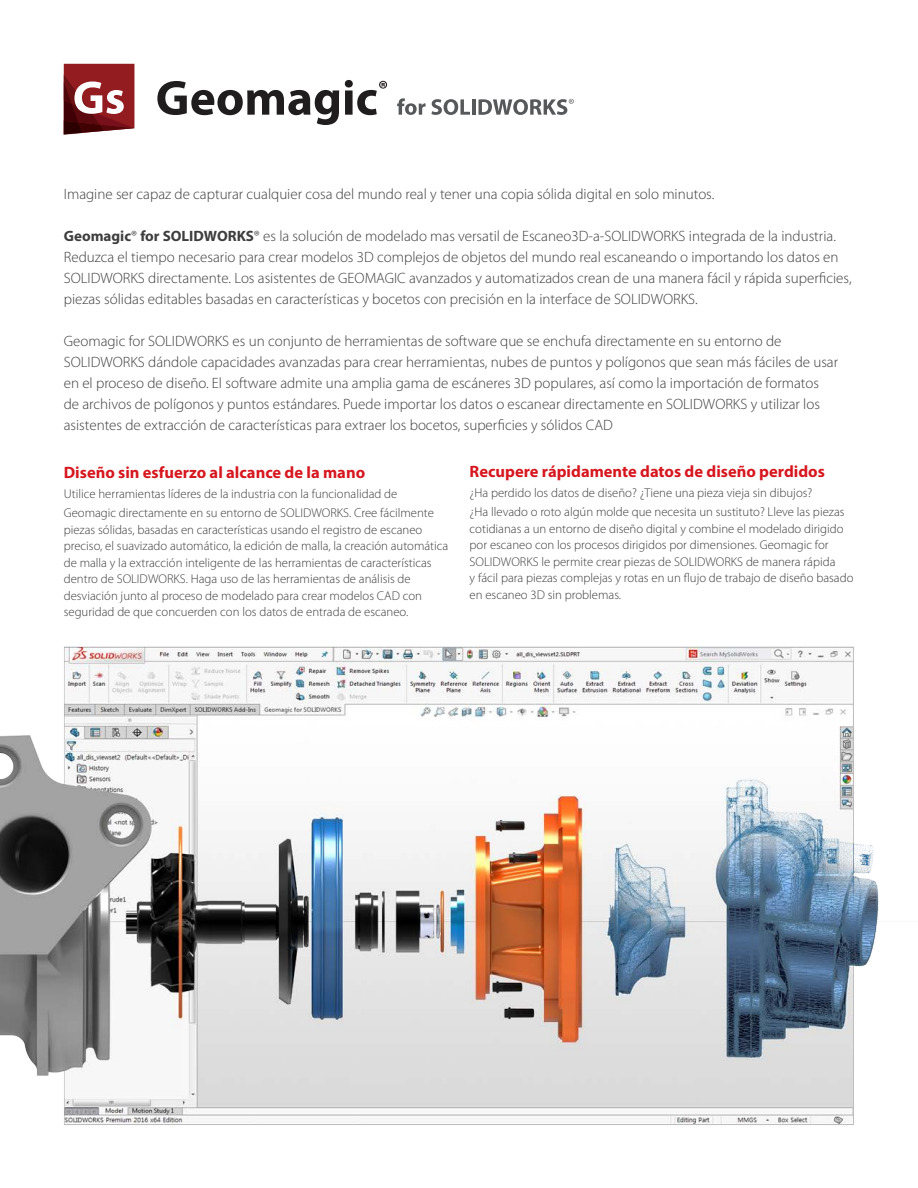
<style>
.page{position:relative;width:918px;height:1188px;background:#fff}
.page>*{position:absolute;margin:0;border:0;box-sizing:border-box;transform-origin:0 0}
.t1{font:700 16.5px "Myriad Pro";color:#d7171f}
.t2{font:300 15px/21px "Myriad Pro";color:#3e3e3f}
.t3{font:300 12.75px/16.5px "Myriad Pro";color:#3e3e3f}
.s1{font-weight:700}
</style>
<div class="page">
<img style="left:0;top:646px;width:879px;height:479px">
<svg style="left:157px;top:81px;width:182px;height:44px"></svg>
<svg style="left:345px;top:80px;width:42px;height:35px"></svg>
<svg style="left:397px;top:98px;width:73px;height:17px"></svg>
<hr style="left:472px;top:99px;width:4px;height:16px;background:#57585a">
<svg style="left:478px;top:99px;width:96px;height:16px"></svg>
<svg style="left:64px;top:64px;width:70px;height:70px"></svg>
<p class="t2" style="left:64px;top:184px;width:652px">Imagine ser capaz de capturar cualquier cosa del mundo real y tener una copia sólida digital en solo minutos.</p>
<p class="t2" style="left:64px;top:226px;width:789px"><span class="s1">Geomagic</span>® <span class="s1">for SOLIDWORKS</span>® es la solución de modelado mas versatil de Escaneo3D-a-SOLIDWORKS integrada de la industria.<br>Reduzca el tiempo necesario para crear modelos 3D complejos de objetos del mundo real escaneando o importando los datos en SOLIDWORKS directamente. Los asistentes de GEOMAGIC avanzados y automatizados crean de una manera fácil y rápida superficies, piezas sólidas editables basadas en características y bocetos con precisión en la interface de SOLIDWORKS.</p>
<p class="t2" style="left:64px;top:331px;width:776px">Geomagic for SOLIDWORKS es un conjunto de herramientas de software que se enchufa directamente en su entorno de SOLIDWORKS dándole capacidades avanzadas para crear herramientas, nubes de puntos y polígonos que sean más fáciles de usar en el proceso de diseño. El software admite una amplia gama de escáneres 3D populares, así como la importación de formatos de archivos de polígonos y puntos estándares. Puede importar los datos o escanear directamente en SOLIDWORKS y utilizar los asistentes de extracción de características para extraer los bocetos, superficies y sólidos CAD</p>
<p class="t1" style="left:64px;top:462px;width:303px">Diseño sin esfuerzo al alcance de la mano</p>
<p class="t3" style="left:64px;top:484px;width:372px;line-height:19.5px">Utilice herramientas líderes de la industria con la funcionalidad de<br>Geomagic directamente en su entorno de SOLIDWORKS. Cree fácilmente</p>
<p class="t3" style="left:64px;top:522px;width:386px">piezas sólidas, basadas en características usando el registro de escaneo preciso, el suavizado automático, la edición de malla, la creación automática de malla y la extracción inteligente de las herramientas de características dentro de SOLIDWORKS. Haga uso de las herramientas de análisis de desviación junto al proceso de modelado para crear modelos CAD con seguridad de que concuerden con los datos de entrada de escaneo.</p>
<p class="t1" style="left:470px;top:461px;width:357px">Recupere rápidamente datos de diseño perdidos</p>
<p class="t3" style="left:470px;top:483px;width:376px;line-height:19.5px">¿Ha perdido los datos de diseño? ¿Tiene una pieza vieja sin dibujos?<br>¿Ha llevado o roto algún molde que necesita un sustituto? Lleve las piezas</p>
<p class="t3" style="left:470px;top:520px;width:385px">cotidianas a un entorno de diseño digital y combine el modelado dirigido por escaneo con los procesos dirigidos por dimensiones. Geomagic for SOLIDWORKS le permite crear piezas de SOLIDWORKS de manera rápida<br>y fácil para piezas complejas y rotas en un flujo de trabajo de diseño basado en escaneo 3D sin problemas.</p>
</div>
